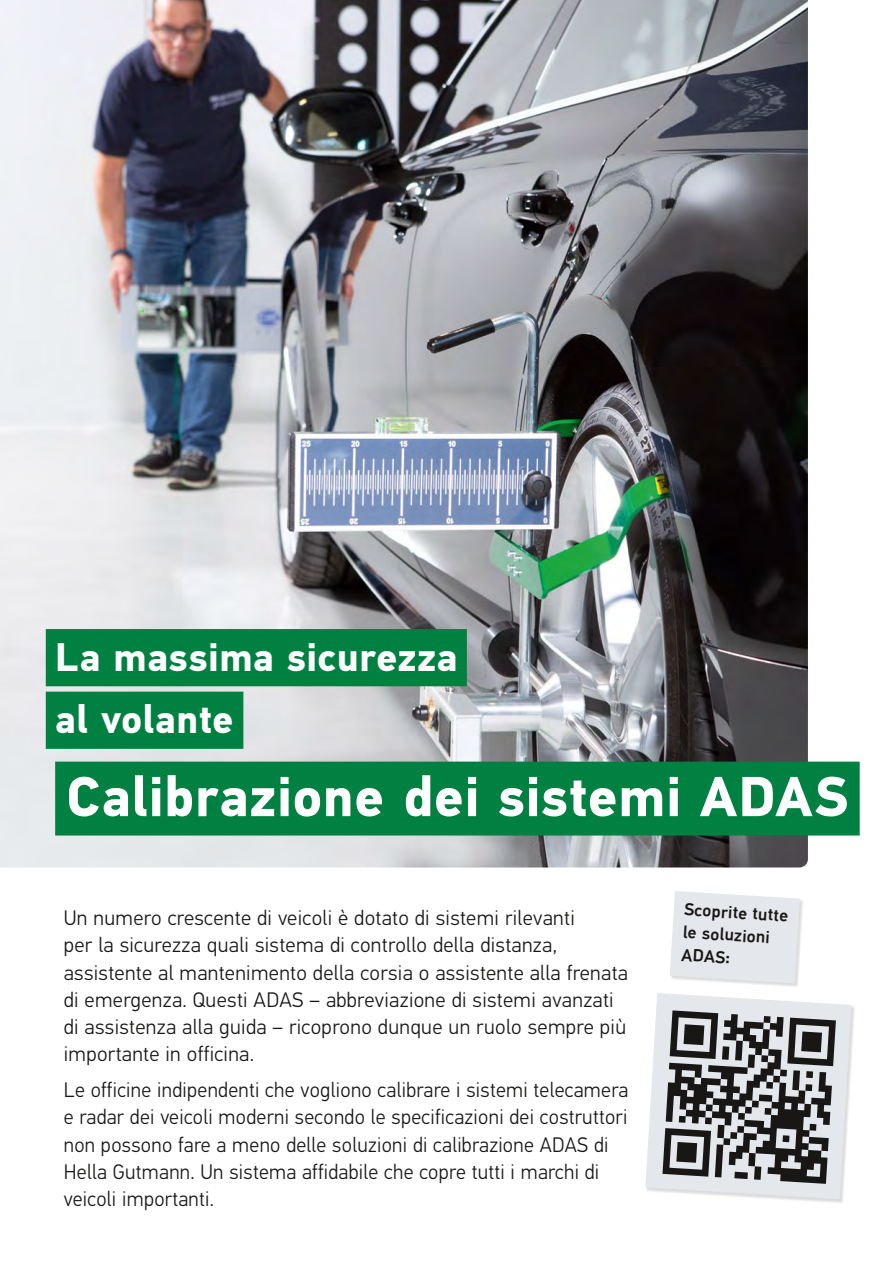
<style>
.page{position:relative;width:893px;height:1263px;background:#fff}
.page>*{position:absolute;margin:0;border:0;box-sizing:border-box;transform-origin:0 0}
.Head_1_gruen_weiss{font:700 56.4px "Hella DIN Universal";letter-spacing:.015em;color:#fff}
.Head_1_gruen_weiss-2{font:700 39.9px "Hella DIN Universal";letter-spacing:.015em;color:#fff}
.Intro_Text_14pt{font:300 21px/27.3px "Hella DIN Universal";letter-spacing:.015em;color:#181716}
.Intro_Text_14pt-2{font:500 17.4px/22.6px "Hella DIN Universal";color:#181716}
</style>
<div class="page">
<img style="left:0;top:0;width:808px;height:867px">
<div style="left:670px;top:891px;width:134px;height:96px;background:#181716;opacity:.15"></div>
<svg style="left:670px;top:891px;width:130px;height:92px;background:#e5e8ec"></svg>
<div style="left:46px;top:629px;width:421px;height:57px;background:#008142"></div>
<div style="left:46px;top:692px;width:197px;height:57px;background:#008142"></div>
<div style="left:55px;top:762px;width:805px;height:73px;background:#008142"></div>
<div style="left:646px;top:993px;width:210px;height:210px;background:#181716;opacity:.15"></div>
<svg style="left:645px;top:993px;width:206px;height:206px;background:#9fa1a2"></svg>
<p class="Head_1_gruen_weiss-2" style="left:55px;top:631px;width:404px">La massima sicurezza</p>
<p class="Head_1_gruen_weiss-2" style="left:55px;top:693px;width:180px">al volante</p>
<p class="Head_1_gruen_weiss" style="left:67px;top:760px;width:783px">Calibrazione dei sistemi ADAS</p>
<p class="Intro_Text_14pt" style="left:64px;top:905px;width:566px">Un numero crescente di veicoli è dotato di sistemi rilevanti<br>per la sicurezza quali sistema di controllo della distanza, assistente al mantenimento della corsia o assistente alla frenata di emergenza. Questi ADAS – abbreviazione di sistemi avanzati di assistenza alla guida – ricoprono dunque un ruolo sempre più importante in officina.</p>
<p class="Intro_Text_14pt" style="left:64px;top:1078px;width:566px">Le officine indipendenti che vogliono calibrare i sistemi telecamera e radar dei veicoli moderni secondo le specificazioni dei costruttori non possono fare a meno delle soluzioni di calibrazione ADAS di Hella Gutmann. Un sistema affidabile che copre tutti i marchi di veicoli importanti.</p>
<p class="Intro_Text_14pt-2" style="left:684px;top:900px;width:106px;rotate:3deg">Scoprite tutte le soluzioni<br>ADAS:</p>
</div>
